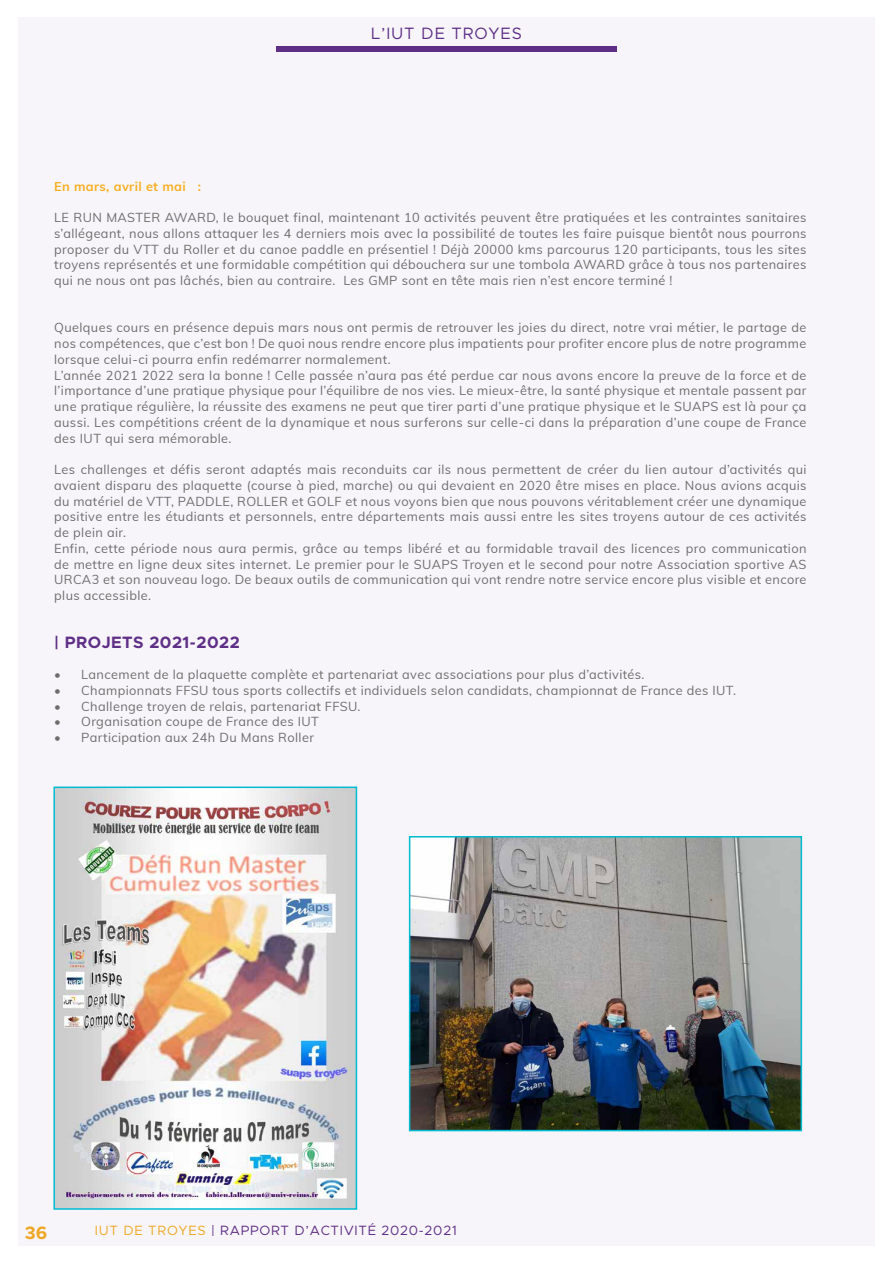
<style>
.page{position:relative;width:893px;height:1263px;background:#fff}
.page>*{position:absolute;margin:0;border:0;box-sizing:border-box;transform-origin:0 0}
.t1{font:700 18px "Metropolis";color:#f6af22}
.t2{font:700 16.5px "Metropolis";letter-spacing:.03em;color:#5f2f87}
.t3{font:16.5px "Metropolis";letter-spacing:.055em;color:#5f2f87}
.t4{font:13.5px "Metropolis";letter-spacing:.055em;color:#5f2f87}
.t5{font:12.75px/15.8px "Muli";letter-spacing:.03em;color:#6e6e6d}
.t6{font:700 12.75px "Muli";letter-spacing:.03em;color:#f6af22}
.s1{color:#f6af22}
</style>
<div class="page">
<div style="left:18px;top:17px;width:856px;height:1228px;background:#f7f5f9"></div>
<img style="left:56px;top:789px;width:298px;height:418px">
<div style="left:53px;top:786px;width:304px;height:424px;border:2px solid #00bcd2"></div>
<img style="left:412px;top:839px;width:387px;height:289px">
<div style="left:409px;top:836px;width:393px;height:295px;border:2px solid #00bcd2"></div>
<p class="t3" style="left:371px;top:23px;width:152px">L’IUT DE TROYES</p>
<p class="t6" style="left:54px;top:177px;width:148px">En mars, avril et mai :</p>
<p class="t5" style="left:54px;top:209px;width:754px;text-align:justify">LE RUN MASTER AWARD, le bouquet final, maintenant 10 activités peuvent être pratiquées et les contraintes sanitaires s’allégeant, nous allons attaquer les 4 derniers mois avec la possibilité de toutes les faire puisque bientôt nous pourrons proposer du VTT du Roller et du canoe paddle en présentiel ! Déjà 20000 kms parcourus 120 participants, tous les sites troyens représentés et une formidable compétition qui débouchera sur une tombola AWARD grâce à tous nos partenaires qui ne nous ont pas lâchés, bien au contraire. Les GMP sont en tête mais rien n’est encore terminé !</p>
<p class="t5" style="left:54px;top:319px;width:754px">Quelques cours en présence depuis mars nous ont permis de retrouver les joies du direct, notre vrai métier, le partage de nos compétences, que c’est bon ! De quoi nous rendre encore plus impatients pour profiter encore plus de notre programme lorsque celui-ci pourra enfin redémarrer normalement.<br>L’année 2021 2022 sera la bonne ! Celle passée n’aura pas été perdue car nous avons encore la preuve de la force et de l’importance d’une pratique physique pour l’équilibre de nos vies. Le mieux-être, la santé physique et mentale passent par une pratique régulière, la réussite des examens ne peut que tirer parti d’une pratique physique et le SUAPS est là pour ça aussi. Les compétitions créent de la dynamique et nous surferons sur celle-ci dans la préparation d’une coupe de France des IUT qui sera mémorable.</p>
<p class="t5" style="left:54px;top:461px;width:754px">Les challenges et défis seront adaptés mais reconduits car ils nous permettent de créer du lien autour d’activités qui avaient disparu des plaquette (course à pied, marche) ou qui devaient en 2020 être mises en place. Nous avions acquis du matériel de VTT, PADDLE, ROLLER et GOLF et nous voyons bien que nous pouvons véritablement créer une dynamique positive entre les étudiants et personnels, entre départements mais aussi entre les sites troyens autour de ces activités de plein air.<br>Enfin, cette période nous aura permis, grâce au temps libéré et au formidable travail des licences pro communication de mettre en ligne deux sites internet. Le premier pour le SUAPS Troyen et le second pour notre Association sportive AS URCA3 et son nouveau logo. De beaux outils de communication qui vont rendre notre service encore plus visible et encore plus accessible.</p>
<p class="t2" style="left:54px;top:631px;width:187px">| PROJETS 2021-2022</p>
<p class="t5" style="left:54px;top:666px;width:592px">• Lancement de la plaquette complète et partenariat avec associations pour plus d’activités.</p>
<p class="t5" style="left:54px;top:682px;width:683px">• Championnats FFSU tous sports collectifs et individuels selon candidats, championnat de France des IUT.</p>
<p class="t5" style="left:54px;top:697px;width:308px">• Challenge troyen de relais, partenariat FFSU.</p>
<p class="t5" style="left:54px;top:713px;width:266px">• Organisation coupe de France des IUT</p>
<p class="t5" style="left:54px;top:729px;width:261px">• Participation aux 24h Du Mans Roller</p>
<h1 class="t1" style="left:25px;top:1221px;width:24px">36</h1>
<p class="t4" style="left:95px;top:1222px;width:363px"><span class="s1">IUT DE TROYES</span> | RAPPORT D’ACTIVITÉ 2020-2021</p>
</div>
